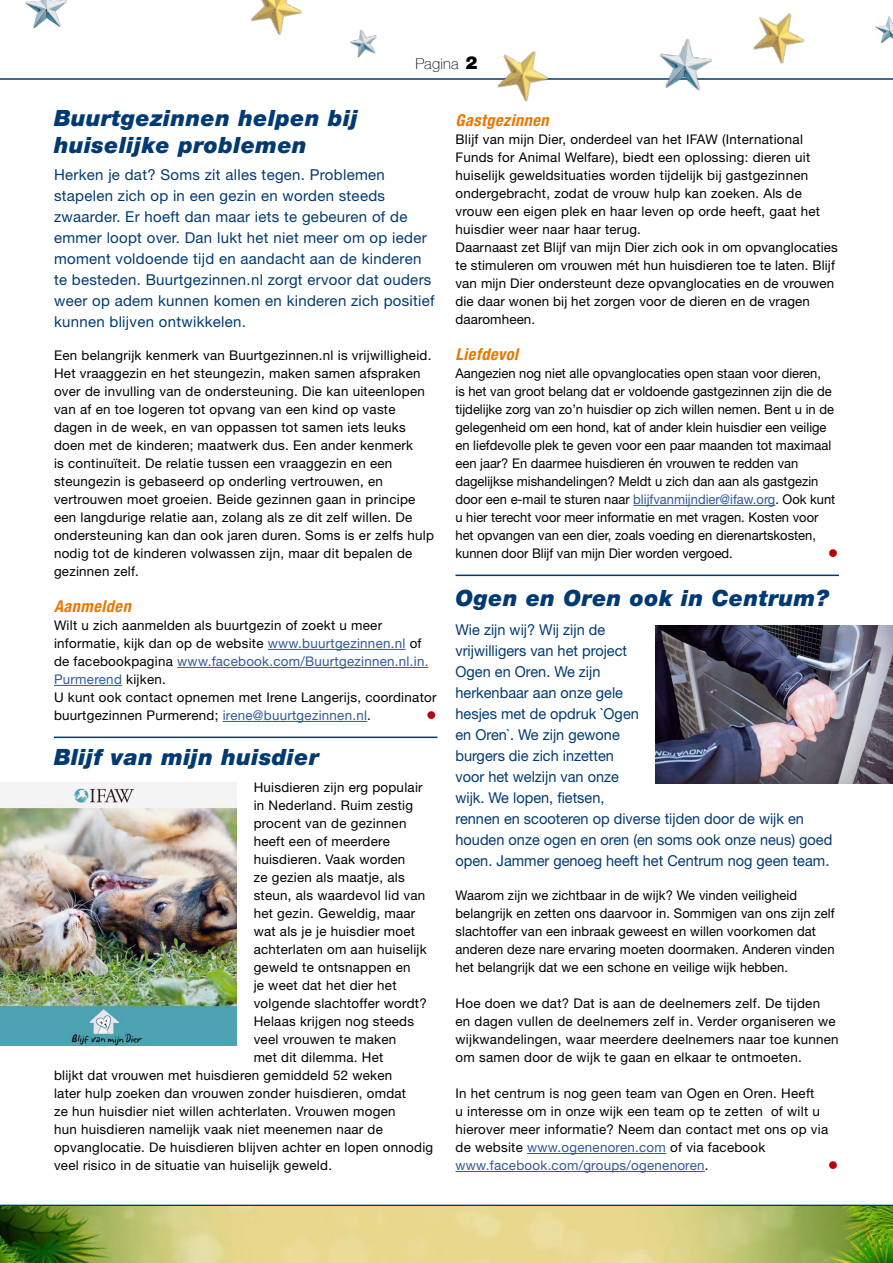
<style>
.page{position:relative;width:893px;height:1263px;background:#fff}
.page>*{position:absolute;margin:0;border:0;box-sizing:border-box;transform-origin:0 0}
.H1__Kop{font:italic 900 22.5px/27px "Helvetica Neue";letter-spacing:.02em;color:#003a73}
.H2__Subkop{font:italic 700 condensed 16.35px "Helvetica Neue";letter-spacing:.03em;color:#e87800}
.H__Introtekst{font:15px/21px "Helvetica Neue";color:#003a73}
.H__Introtekst-2{font:15px/21px "Helvetica Neue";letter-spacing:.02em;color:#003a73}
.t1{font:100 15px "Helvetica Neue";letter-spacing:.02em;color:#000}
.P__Tekst_plat{font:13.35px/18px "Helvetica Neue";letter-spacing:.02em;color:#000}
.P__Tekst_plat-2{font:13.35px/18px "Helvetica Neue";color:#000}
.P__Tekst_plat-3{font:13.35px "Wingdings";color:#b6000d}
.s1{font-weight:900;font-size:18px}
.s2{color:#30589b}
</style>
<div class="page">
<hr style="left:0;top:78px;width:893px;height:2px;background:#003a73">
<hr style="left:0;top:1205px;width:893px;height:1px;background:#003a73">
<img style="left:350px;top:29px;width:27px;height:29px">
<img style="left:876px;top:16px;width:17px;height:27px">
<img style="left:26px;top:0;width:40px;height:27px">
<img style="left:656px;top:39px;width:58px;height:52px">
<img style="left:251px;top:0;width:51px;height:35px">
<img style="left:488px;top:51px;width:70px;height:51px">
<img style="left:753px;top:13px;width:52px;height:51px">
<img style="left:0;top:1206px;width:893px;height:57px">
<hr style="left:268px;top:649px;width:138px;height:1px;background:#30589b">
<hr style="left:177px;top:667px;width:251px;height:1px;background:#30589b">
<hr style="left:54px;top:685px;width:68px;height:1px;background:#30589b">
<hr style="left:223px;top:721px;width:144px;height:1px;background:#30589b">
<hr style="left:54px;top:737px;width:383px;height:1px;background:#003a73">
<hr style="left:633px;top:505px;width:142px;height:1px;background:#30589b">
<hr style="left:455px;top:575px;width:384px;height:1px;background:#003a73">
<hr style="left:527px;top:1153px;width:139px;height:1px;background:#30589b">
<hr style="left:455px;top:1171px;width:250px;height:1px;background:#30589b">
<img style="left:0;top:782px;width:237px;height:263px">
<img style="left:656px;top:625px;width:237px;height:158px">
<p class="t1" style="left:415px;top:52px;width:63px">Pagina <span class="s1">2</span></p>
<h1 class="H1__Kop" style="left:54px;top:104px;width:305px">Buurtgezinnen helpen bij huiselijke problemen</h1>
<p class="H__Introtekst-2" style="left:54px;top:164px;width:382px">Herken je dat? Soms zit alles tegen. Problemen stapelen zich op in een gezin en worden steeds zwaarder. Er hoeft dan maar iets te gebeuren of de emmer loopt over. Dan lukt het niet meer om op ieder moment voldoende tijd en aandacht aan de kinderen te besteden. Buurtgezinnen.nl zorgt ervoor dat ouders weer op adem kunnen komen en kinderen zich positief kunnen blijven ontwikkelen.</p>
<p class="P__Tekst_plat" style="left:54px;top:346px;width:382px">Een belangrijk kenmerk van Buurtgezinnen.nl is vrijwilligheid.<br>Het vraaggezin en het steungezin, maken samen afspraken over de invulling van de ondersteuning. Die kan uiteenlopen van af en toe logeren tot opvang van een kind op vaste dagen in de week, en van oppassen tot samen iets leuks doen met de kinderen; maatwerk dus. Een ander kenmerk<br>is continuïteit. De relatie tussen een vraaggezin en een steungezin is gebaseerd op onderling vertrouwen, en vertrouwen moet groeien. Beide gezinnen gaan in principe een langdurige relatie aan, zolang als ze dit zelf willen. De ondersteuning kan dan ook jaren duren. Soms is er zelfs hulp nodig tot de kinderen volwassen zijn, maar dit bepalen de gezinnen zelf.</p>
<h2 class="H2__Subkop" style="left:54px;top:596px;width:78px">Aanmelden</h2>
<p class="P__Tekst_plat" style="left:54px;top:616px;width:376px">Wilt u zich aanmelden als buurtgezin of zoekt u meer informatie, kijk dan op de website <span class="s2">www.buurtgezinnen.nl</span> of de facebookpagina <span class="s2">www.facebook.com/Buurtgezinnen.nl.in.<br>Purmerend</span> kijken.</p>
<p class="P__Tekst_plat" style="left:54px;top:688px;width:384px">U kunt ook contact opnemen met Irene Langerijs, coordinator buurtgezinnen Purmerend; <span class="s2">irene@buurtgezinnen.nl</span>.</p>
<p class="P__Tekst_plat-3" style="left:427px;top:708px;width:11px">●</p>
<h1 class="H1__Kop" style="left:54px;top:743px;width:267px">Blijf van mijn huisdier</h1>
<p class="P__Tekst_plat" style="left:254px;top:778px;width:175px">Huisdieren zijn erg populair in Nederland. Ruim zestig procent van de gezinnen heeft een of meerdere huisdieren. Vaak worden<br>ze gezien als maatje, als steun, als waardevol lid van het gezin. Geweldig, maar wat als je je huisdier moet achterlaten om aan huiselijk geweld te ontsnappen en<br>je weet dat het dier het volgende slachtoffer wordt?</p>
<p class="P__Tekst_plat" style="left:254px;top:1012px;width:162px">Helaas krijgen nog steeds</p>
<p class="P__Tekst_plat" style="left:254px;top:1030px;width:144px">veel vrouwen te maken</p>
<p class="P__Tekst_plat" style="left:254px;top:1048px;width:131px">met dit dilemma. Het</p>
<p class="P__Tekst_plat" style="left:54px;top:1066px;width:340px">blijkt dat vrouwen met huisdieren gemiddeld 52 weken</p>
<p class="P__Tekst_plat" style="left:54px;top:1084px;width:354px">later hulp zoeken dan vrouwen zonder huisdieren, omdat</p>
<p class="P__Tekst_plat" style="left:54px;top:1102px;width:343px">ze hun huisdier niet willen achterlaten. Vrouwen mogen</p>
<p class="P__Tekst_plat" style="left:54px;top:1120px;width:330px">hun huisdieren namelijk vaak niet meenemen naar de</p>
<p class="P__Tekst_plat" style="left:54px;top:1138px;width:381px">opvanglocatie. De huisdieren blijven achter en lopen onnodig</p>
<p class="P__Tekst_plat" style="left:54px;top:1156px;width:280px">veel risico in de situatie van huiselijk geweld.</p>
<h2 class="H2__Subkop" style="left:455px;top:110px;width:95px">Gastgezinnen</h2>
<p class="P__Tekst_plat" style="left:455px;top:130px;width:366px">Blijf van mijn Dier, onderdeel van het IFAW (International Funds for Animal Welfare), biedt een oplossing: dieren uit huiselijk geweldsituaties worden tijdelijk bij gastgezinnen ondergebracht, zodat de vrouw hulp kan zoeken. Als de vrouw een eigen plek en haar leven op orde heeft, gaat het huisdier weer naar haar terug.</p>
<p class="P__Tekst_plat" style="left:455px;top:238px;width:384px">Daarnaast zet Blijf van mijn Dier zich ook in om opvanglocaties te stimuleren om vrouwen mét hun huisdieren toe te laten. Blijf van mijn Dier ondersteunt deze opvanglocaties en de vrouwen die daar wonen bij het zorgen voor de dieren en de vragen daaromheen.</p>
<h2 class="H2__Subkop" style="left:455px;top:344px;width:64px">Liefdevol</h2>
<p class="P__Tekst_plat-2" style="left:455px;top:364px;width:381px">Aangezien nog niet alle opvanglocaties open staan voor dieren,<br>is het van groot belang dat er voldoende gastgezinnen zijn die de tijdelijke zorg van zo’n huisdier op zich willen nemen. Bent u in de gelegenheid om een hond, kat of ander klein huisdier een veilige en liefdevolle plek te geven voor een paar maanden tot maximaal een jaar? En daarmee huisdieren én vrouwen te redden van dagelijkse mishandelingen? Meldt u zich dan aan als gastgezin door een e-mail te sturen naar <span class="s2">blijfvanmijndier@ifaw.org</span>. Ook kunt u hier terecht voor meer informatie en met vragen. Kosten voor het opvangen van een dier, zoals voeding en dierenartskosten, kunnen door Blijf van mijn Dier worden vergoed.</p>
<p class="P__Tekst_plat-3" style="left:828px;top:546px;width:11px">●</p>
<h1 class="H1__Kop" style="left:455px;top:584px;width:375px">Ogen en Oren ook in Centrum?</h1>
<p class="H__Introtekst" style="left:455px;top:618px;width:378px">Wie zijn wij? Wij zijn de<br>vrijwilligers van het project<br>Ogen en Oren. We zijn<br>herkenbaar aan onze gele<br>hesjes met de opdruk `Ogen<br>en Oren`. We zijn gewone<br>burgers die zich inzetten<br>voor het welzijn van onze<br>wijk. We lopen, fietsen,<br>rennen en scooteren op diverse tijden door de wijk en houden onze ogen en oren (en soms ook onze neus) goed open. Jammer genoeg heeft het Centrum nog geen team.</p>
<p class="P__Tekst_plat" style="left:455px;top:886px;width:381px">Waarom zijn we zichtbaar in de wijk? We vinden veiligheid belangrijk en zetten ons daarvoor in. Sommigen van ons zijn zelf slachtoffer van een inbraak geweest en willen voorkomen dat anderen deze nare ervaring moeten doormaken. Anderen vinden het belangrijk dat we een schone en veilige wijk hebben.</p>
<p class="P__Tekst_plat" style="left:455px;top:994px;width:385px">Hoe doen we dat? Dat is aan de deelnemers zelf. De tijden<br>en dagen vullen de deelnemers zelf in. Verder organiseren we wijkwandelingen, waar meerdere deelnemers naar toe kunnen om samen door de wijk te gaan en elkaar te ontmoeten.</p>
<p class="P__Tekst_plat" style="left:455px;top:1084px;width:374px">In het centrum is nog geen team van Ogen en Oren. Heeft<br>u interesse om in onze wijk een team op te zetten of wilt u hierover meer informatie? Neem dan contact met ons op via de website <span class="s2">www.ogenenoren.com</span> of via facebook <span class="s2">www.facebook.com/groups/ogenenoren</span>.</p>
<p class="P__Tekst_plat-3" style="left:828px;top:1158px;width:11px">●</p>
</div>
